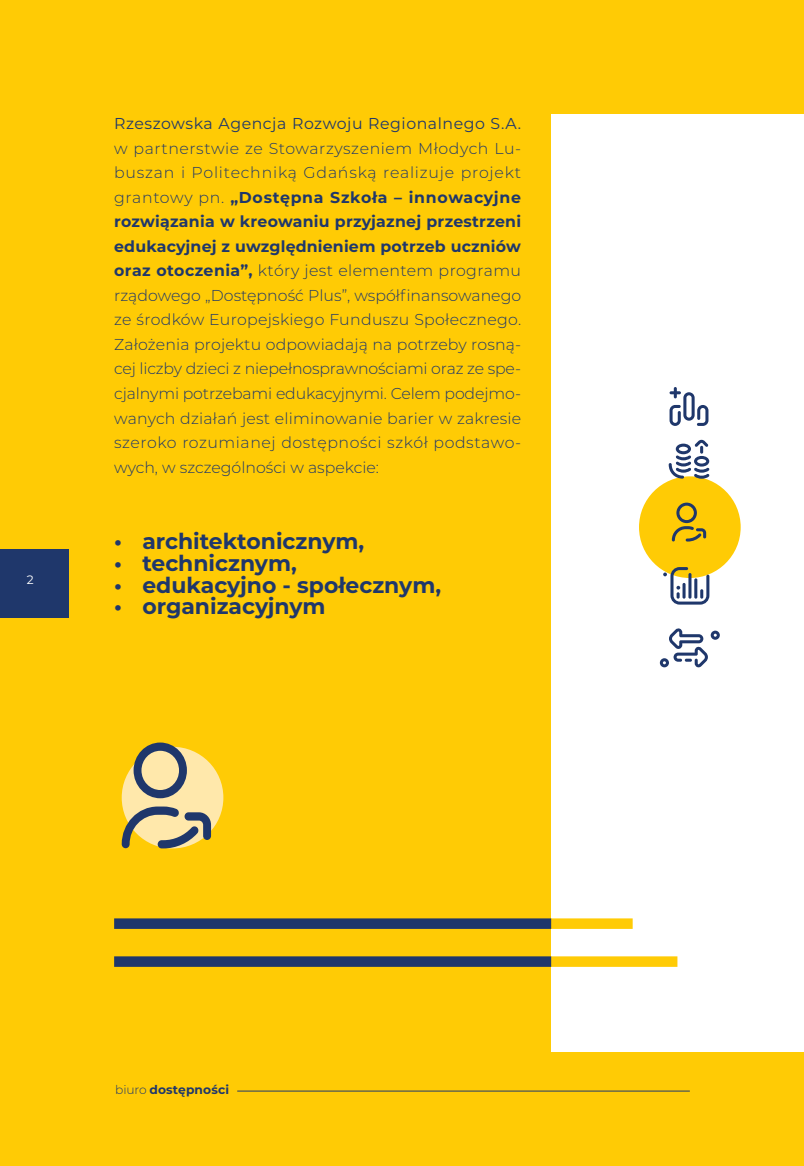
<style>
.page{position:relative;width:804px;height:1166px;background:#ffcb05}
.page>*{position:absolute;margin:0;border:0;box-sizing:border-box;transform-origin:0 0}
.t1{font:700 21.88px "Montserrat";color:#1f376b}
.t2{font:300 15.75px/24.5px "Montserrat";color:#1f376b;text-align:justify}
.t3{font:15.75px "Montserrat";letter-spacing:.035em;color:#1f376b}
.t4{font:700 12.25px "Montserrat";letter-spacing:.01em;color:#1f376b}
.t5{font:12.08px "Montserrat";color:#fff}
.s1{font-weight:700}
.s2{font-weight:300}
</style>
<div class="page">
<div style="left:551px;top:114px;width:253px;height:938px;background:#fff"></div>
<div style="left:0;top:549px;width:69px;height:68px;background:#1f376b"></div>
<hr style="left:237px;top:1091px;width:453px;height:1px;background:#1f376b">
<div style="left:156px;top:918px;width:476px;height:11px;background:#ffcb05"></div>
<div style="left:156px;top:956px;width:521px;height:11px;background:#ffcb05"></div>
<div style="left:114px;top:918px;width:437px;height:11px;background:#1f376b"></div>
<div style="left:114px;top:956px;width:437px;height:11px;background:#1f376b"></div>
<div style="left:639px;top:476px;width:101px;height:102px;background:#ffcb05;border-radius:50%"></div>
<svg style="left:669px;top:387px;width:39px;height:39px"></svg>
<svg style="left:668px;top:440px;width:41px;height:39px"></svg>
<svg style="left:672px;top:503px;width:34px;height:38px"></svg>
<svg style="left:663px;top:567px;width:46px;height:37px"></svg>
<svg style="left:660px;top:628px;width:60px;height:39px"></svg>
<div style="left:122px;top:747px;width:101px;height:101px;background:#ffe8ab;border-radius:50%"></div>
<svg style="left:122px;top:742px;width:89px;height:106px"></svg>
<p class="t5" style="left:27px;top:571px;width:8px">2</p>
<p class="t3" style="left:114px;top:113px;width:408px">Rzeszowska Agencja Rozwoju Regionalnego S.A.</p>
<p class="t2" style="left:114px;top:136px;width:408px">w partnerstwie ze Stowarzyszeniem Młodych Lu&shy;buszan i Politechniką Gdańską realizuje projekt grantowy pn. <span class="s1">„Dostępna Szkoła – innowacyjne rozwiązania w kreowaniu przyjaznej przestrzeni edukacyjnej z uwzględnieniem potrzeb uczniów oraz otoczenia”,</span> który jest elementem programu rządowego „Dostępność Plus”, współfinansowanego ze środków Europejskiego Funduszu Społecznego.<br>Założenia projektu odpowiadają na potrzeby rosną&shy;cej liczby dzieci z niepełnosprawnościami oraz ze spe&shy;cjalnymi potrzebami edukacyjnymi. Celem podejmo&shy;wanych działań jest eliminowanie barier w zakresie szeroko rozumianej dostępności szkół podstawo&shy;wych, w szczególności w aspekcie:</p>
<h1 class="t1" style="left:114px;top:525px;width:252px">• architektonicznym,</h1>
<h1 class="t1" style="left:114px;top:547px;width:184px">• technicznym,</h1>
<h1 class="t1" style="left:114px;top:569px;width:328px">• edukacyjno - społecznym,</h1>
<h1 class="t1" style="left:114px;top:591px;width:213px">• organizacyjnym</h1>
<p class="t4" style="left:115px;top:1081px;width:115px"><span class="s2">biuro</span> dostępności</p>
</div>
